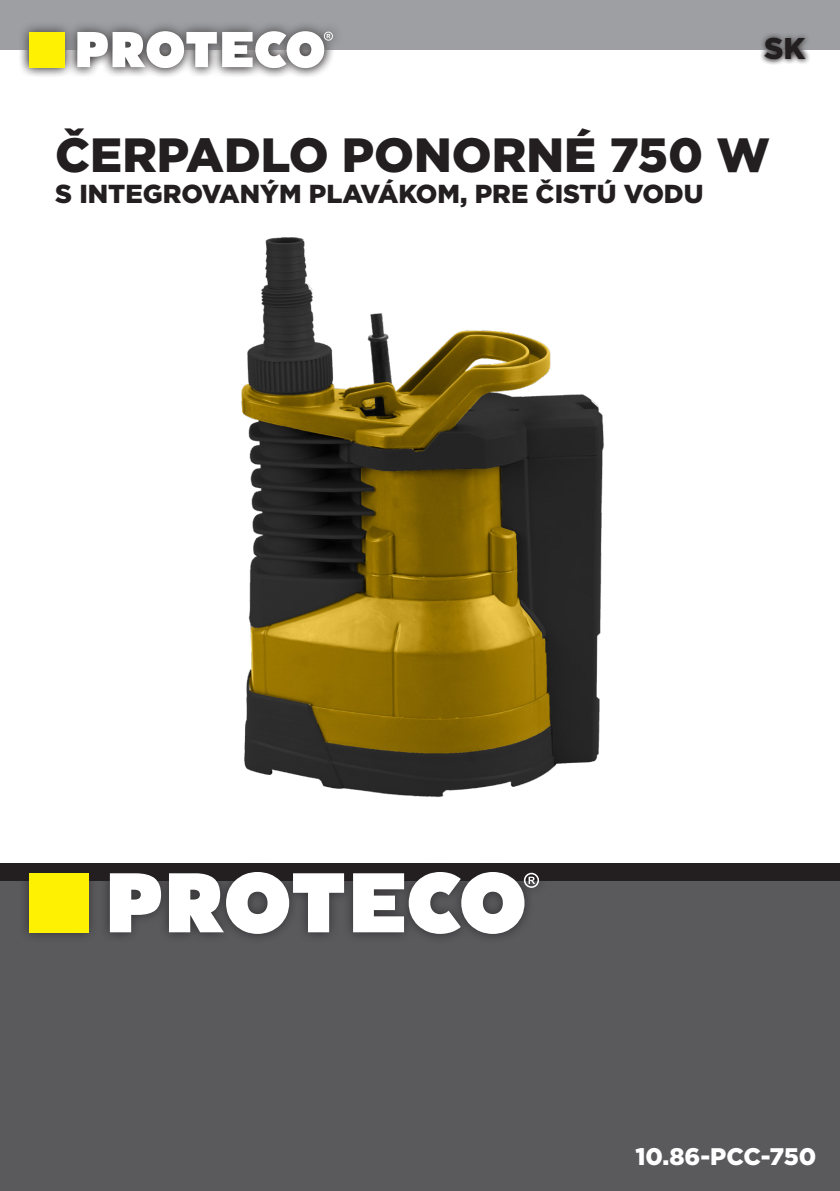
<style>
.page{position:relative;width:840px;height:1191px;background:#fff}
.page>*{position:absolute;margin:0;border:0;box-sizing:border-box;transform-origin:0 0}
.t1{font:900 48px "Gotham";color:#231f20}
.t2{font:900 30px "Gotham";color:#231f20}
.t3{font:900 26px "Gotham";color:#231f20}
.t4{font:900 24px "Gotham";color:#fff}
</style>
<div class="page">
<div style="left:0;top:0;width:839px;height:50px;background:#9d9fa2"></div>
<div style="left:18px;top:21px;width:324px;height:57px;background:#231f20;opacity:.75"></div>
<div style="left:29px;top:32px;width:36px;height:35px;background:#fff101"></div>
<svg style="left:77px;top:31px;width:256px;height:37px"></svg>
<div style="left:0;top:880px;width:839px;height:311px;background:#5a5a5d"></div>
<div style="left:0;top:863px;width:839px;height:17px;background:#231f20"></div>
<img style="left:241px;top:237px;width:363px;height:560px">
<div style="left:18px;top:861px;width:531px;height:83px;background:#231f20;opacity:.75"></div>
<div style="left:29px;top:873px;width:60px;height:59px;background:#fff101"></div>
<svg style="left:110px;top:873px;width:51px;height:59px"></svg>
<svg style="left:169px;top:872px;width:175px;height:62px"></svg>
<svg style="left:353px;top:872px;width:185px;height:62px"></svg>
<div style="left:758px;top:32px;width:52px;height:34px;background:#231f20;opacity:.75"></div>
<p class="t2" style="left:763px;top:28px;width:43px">SK</p>
<p class="t1" style="left:55px;top:121px;width:716px">ČERPADLO PONORNÉ 750 W</p>
<p class="t3" style="left:55px;top:176px;width:649px">S INTEGROVANÝM PLAVÁKOM, PRE ČISTÚ VODU</p>
<p class="t4" style="left:635px;top:1139px;width:182px">10.86-PCC-750</p>
</div>
